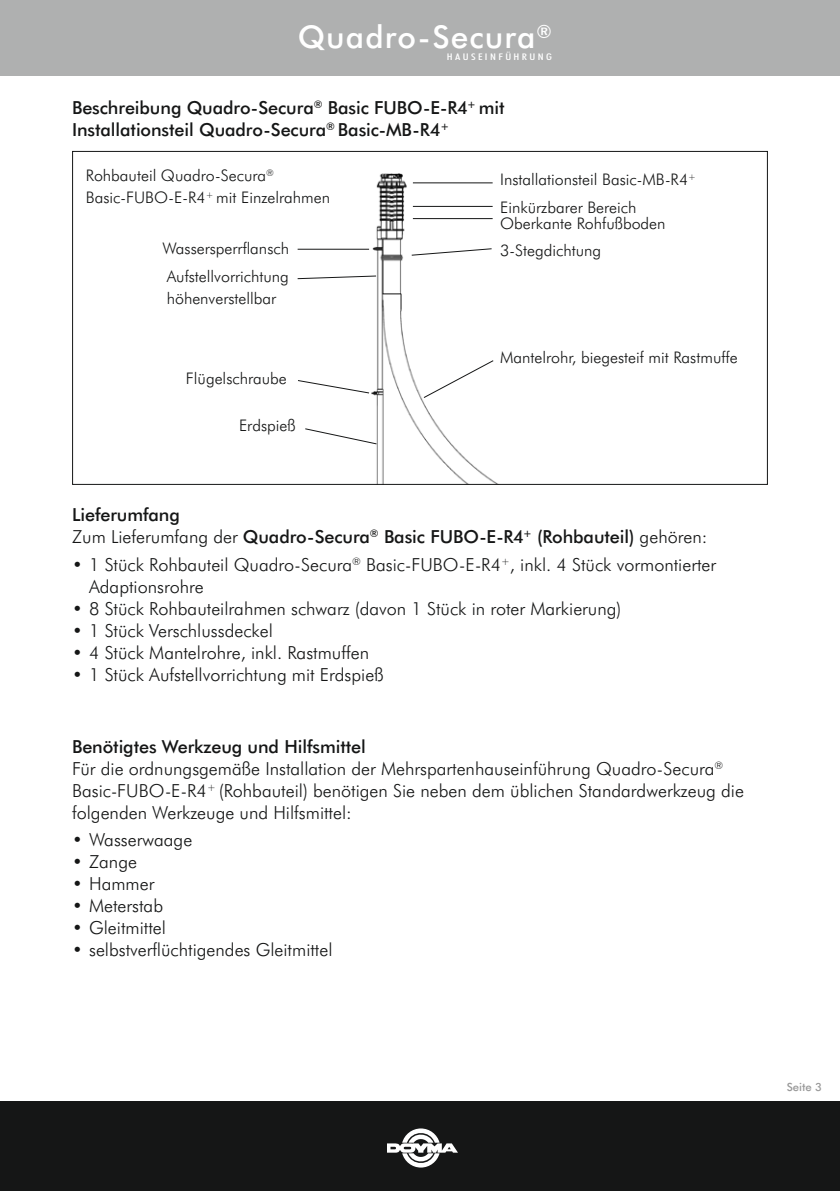
<style>
.page{position:relative;width:840px;height:1191px;background:#fff}
.page>*{position:absolute;margin:0;border:0;box-sizing:border-box;transform-origin:0 0}
.t1{font:500 31.6px "Futura BT";letter-spacing:.035em;color:#fff}
.t2{font:300 18px/22px "Futura BT";color:#151616}
.t3{font:500 18px/22px "Futura BT";letter-spacing:-.005em;color:#151616}
.t4{font:300 16px/22px "Futura BT";color:#151616}
.t5{font:500 11.2px "Futura BT";color:#999}
.t6{font:500 condensed 9.2px "Futura BT";letter-spacing:.2em;color:#fff;scale:1.3 1}
.s1{font-weight:300}
.s2{font-weight:500}
</style>
<div class="page">
<img style="left:297px;top:173px;width:200px;height:310px">
<div style="left:0;top:0;width:839px;height:76px;background:#afb0b0"></div>
<div style="left:0;top:1101px;width:839px;height:90px;background:#151616"></div>
<svg style="left:387px;top:1128px;width:70px;height:39px"></svg>
<svg style="left:423px;top:360px;width:70px;height:38px"></svg>
<svg style="left:297px;top:275px;width:79px;height:4px"></svg>
<hr style="left:297px;top:249px;width:72px;height:1px;background:#151616">
<hr style="left:412px;top:182px;width:80px;height:1px;background:#151616">
<hr style="left:412px;top:206px;width:80px;height:1px;background:#151616">
<hr style="left:412px;top:218px;width:80px;height:1px;background:#151616">
<svg style="left:411px;top:248px;width:81px;height:8px"></svg>
<svg style="left:297px;top:380px;width:72px;height:13px"></svg>
<svg style="left:304px;top:428px;width:73px;height:16px"></svg>
<h1 class="t1" style="left:298px;top:15px;width:255px">Quadro-Secura<sup>®</sup></h1>
<p class="t6" style="left:446px;top:50px;width:82px">HAUSEINFÜHRUNG</p>
<p class="t3" style="left:72px;top:96px;width:434px">Beschreibung Quadro-Secura<sup>®</sup> Basic FUBO-E-R4<sup>+</sup> mit<br>Installationsteil Quadro-Secura<sup>®</sup> Basic-MB-R4<sup>+</sup></p>
<p class="t4" style="left:86px;top:164px;width:246px">Rohbauteil Quadro-Secura<sup>®<br></sup>Basic-FUBO-E-R4<sup>+</sup> mit Einzelrahmen</p>
<p class="t4" style="left:500px;top:168px;width:197px">Installationsteil Basic-MB-R4<sup>+</sup></p>
<p class="t4" style="left:500px;top:196px;width:138px">Einkürzbarer Bereich</p>
<p class="t4" style="left:500px;top:212px;width:167px">Oberkante Rohfußboden</p>
<p class="t4" style="left:162px;top:237px;width:128px">Wassersperrflansch</p>
<p class="t4" style="left:500px;top:238px;width:102px">3-Stegdichtung</p>
<p class="t4" style="left:167px;top:265px;width:124px">Aufstellvorrichtung höhenverstellbar</p>
<p class="t4" style="left:186px;top:367px;width:102px">Flügelschraube</p>
<p class="t4" style="left:239px;top:414px;width:58px">Erdspieß</p>
<p class="t4" style="left:500px;top:345px;width:239px">Mantelrohr, biegesteif mit Rastmuffe</p>
<p class="t3" style="left:72px;top:503px;width:636px">Lieferumfang<br><span class="s1">Zum Lieferumfang der</span> Quadro-Secura<sup>®</sup> Basic FUBO-E-R4<sup>+</sup> (Rohbauteil) <span class="s1">gehören:</span></p>
<p class="t2" style="left:89px;top:553px;width:628px;text-indent:-17px">• 1 Stück Rohbauteil Quadro-Secura<sup>®</sup> Basic-FUBO-E-R4<sup>+</sup>, inkl. 4 Stück vormontierter<br>Adaptionsrohre</p>
<p class="t2" style="left:72px;top:597px;width:550px">• 8 Stück Rohbauteilrahmen schwarz (davon 1 Stück in roter Markierung)</p>
<p class="t2" style="left:72px;top:619px;width:202px">• 1 Stück Verschlussdeckel</p>
<p class="t2" style="left:72px;top:641px;width:298px">• 4 Stück Mantelrohre, inkl. Rastmuffen</p>
<p class="t2" style="left:72px;top:663px;width:313px">• 1 Stück Aufstellvorrichtung mit Erdspieß</p>
<p class="t2" style="left:72px;top:734px;width:673px"><span class="s2">Benötigtes Werkzeug und Hilfsmittel<br></span>Für die ordnungsgemäße Installation der Mehrspartenhauseinführung Quadro-Secura<sup>® </sup>Basic-FUBO-E-R4<sup>+</sup> (Rohbauteil) benötigen Sie neben dem üblichen Standardwerkzeug die folgenden Werkzeuge und Hilfsmittel:</p>
<p class="t2" style="left:72px;top:828px;width:122px">• Wasserwaage</p>
<p class="t2" style="left:72px;top:850px;width:66px">• Zange</p>
<p class="t2" style="left:72px;top:872px;width:84px">• Hammer</p>
<p class="t2" style="left:72px;top:894px;width:92px">• Meterstab</p>
<p class="t2" style="left:72px;top:916px;width:95px">• Gleitmittel</p>
<p class="t2" style="left:72px;top:938px;width:262px">• selbstverflüchtigendes Gleitmittel</p>
<p class="t5" style="left:786px;top:1079px;width:37px">Seite 3</p>
</div>
